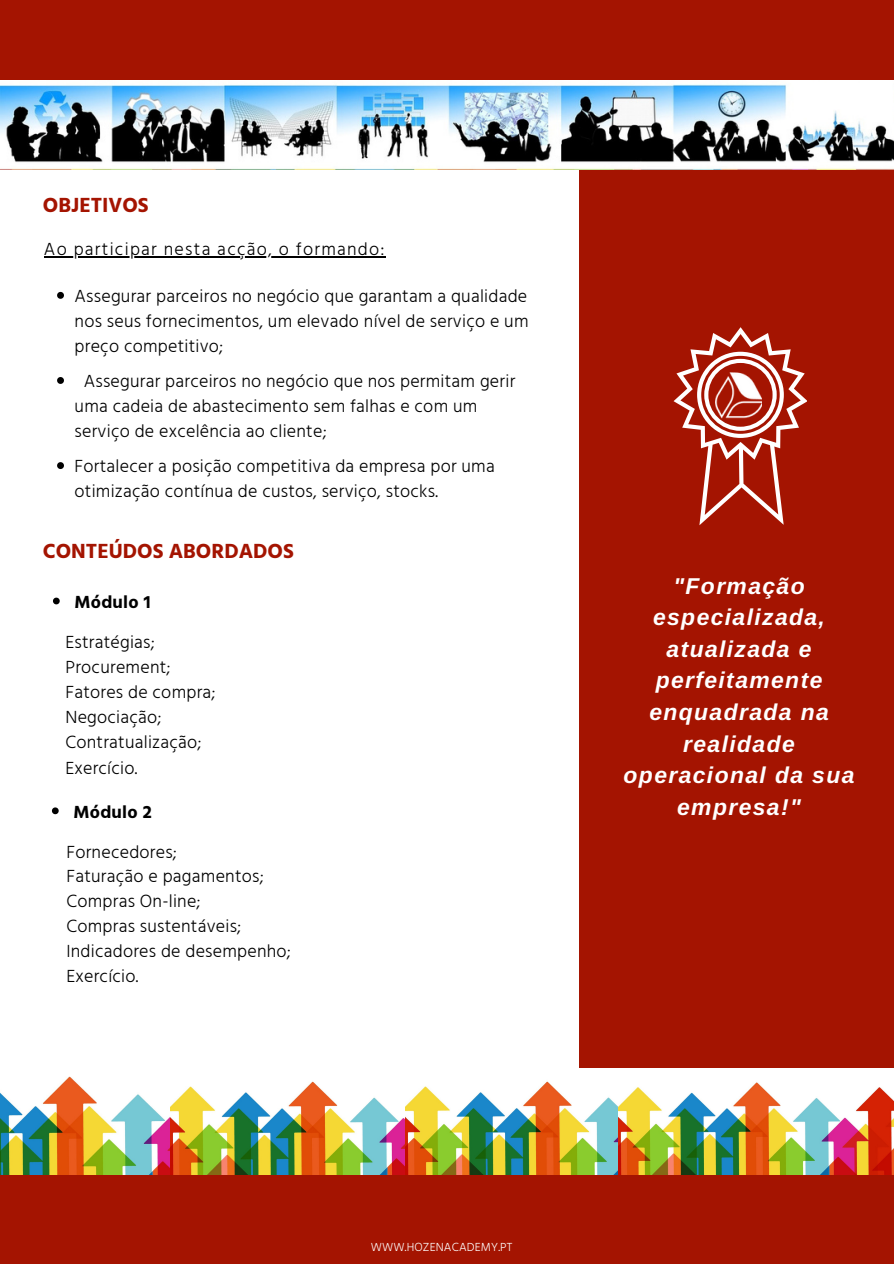
<style>
.page{position:relative;width:894px;height:1264px;background:#fff}
.page>*{position:absolute;margin:0;border:0;box-sizing:border-box;transform-origin:0 0}
.t1{font:italic 700 22.95px/31.5px "Arimo";letter-spacing:.06em;color:#fff;text-align:center}
.t2{font:700 21px "Hind Guntur";color:#a41401}
.t3{font:300 18px/25px "Hind Guntur";letter-spacing:.015em;color:#000}
.t4{font:300 18px "Hind Guntur";letter-spacing:.07em;color:#000}
.t5{font:700 18px "Hind Guntur";letter-spacing:.015em;color:#000}
.t6{font:300 12px "Hind Guntur";letter-spacing:.01em;color:#fff}
</style>
<div class="page">
<div style="left:0;top:1175px;width:893px;height:88px;background:#a41401"></div>
<div style="left:579px;top:169px;width:314px;height:898px;background:#a41401"></div>
<svg style="left:673px;top:327px;width:133px;height:198px"></svg>
<img style="left:0;top:1076px;width:170px;height:98px">
<img style="left:170px;top:1081px;width:235px;height:93px">
<img style="left:405px;top:1081px;width:213px;height:93px">
<img style="left:618px;top:1082px;width:275px;height:92px">
<img style="left:715px;top:371px;width:46px;height:50px">
<svg style="left:53px;top:597px;width:7px;height:7px"></svg>
<svg style="left:52px;top:807px;width:7px;height:7px"></svg>
<img style="left:1px;top:79px;width:892px;height:90px">
<svg style="left:57px;top:292px;width:7px;height:7px"></svg>
<svg style="left:57px;top:377px;width:7px;height:7px"></svg>
<svg style="left:57px;top:462px;width:7px;height:7px"></svg>
<hr style="left:44px;top:256px;width:342px;height:1px;background:#000">
<div style="left:0;top:0;width:893px;height:79px;background:#a41401"></div>
<p class="t2" style="left:43px;top:193px;width:107px">OBJETIVOS</p>
<p class="t4" style="left:44px;top:238px;width:342px">Ao participar nesta acção, o formando:</p>
<p class="t3" style="left:75px;top:283px;width:455px;text-align:justify">Assegurar parceiros no negócio que garantam a qualidade nos seus fornecimentos, um elevado nível de serviço e um preço competitivo;</p>
<p class="t3" style="left:75px;top:368px;width:442px;text-indent:9px">Assegurar parceiros no negócio que nos permitam gerir uma cadeia de abastecimento sem falhas e com um serviço de excelência ao cliente;</p>
<p class="t3" style="left:75px;top:453px;width:421px">Fortalecer a posição competitiva da empresa por uma otimização contínua de custos, serviço, stocks.</p>
<p class="t2" style="left:43px;top:538px;width:252px">CONTEÚDOS ABORDADOS</p>
<p class="t5" style="left:75px;top:591px;width:77px">Módulo 1</p>
<p class="t3" style="left:65px;top:629px;width:91px">Estratégias;</p>
<p class="t3" style="left:65px;top:654px;width:106px">Procurement;</p>
<p class="t3" style="left:65px;top:679px;width:151px">Fatores de compra;</p>
<p class="t3" style="left:65px;top:704px;width:97px">Negociação;</p>
<p class="t3" style="left:65px;top:729px;width:137px">Contratualização;</p>
<p class="t3" style="left:65px;top:755px;width:73px">Exercício.</p>
<p class="t5" style="left:73px;top:800px;width:80px">Módulo 2</p>
<p class="t3" style="left:66px;top:838px;width:112px">Fornecedores;</p>
<p class="t3" style="left:66px;top:863px;width:198px">Faturação e pagamentos;</p>
<p class="t3" style="left:66px;top:888px;width:135px">Compras On-line;</p>
<p class="t3" style="left:66px;top:913px;width:176px">Compras sustentáveis;</p>
<p class="t3" style="left:66px;top:938px;width:226px">Indicadores de desempenho;</p>
<p class="t3" style="left:66px;top:962px;width:73px">Exercício.</p>
<p class="t1" style="left:623px;top:570px;width:232px">"Formação especializada, atualizada e perfeitamente enquadrada na realidade operacional da sua empresa!"</p>
<p class="t6" style="left:371px;top:1239px;width:143px">WWW.HOZENACADEMY.PT</p>
</div>
